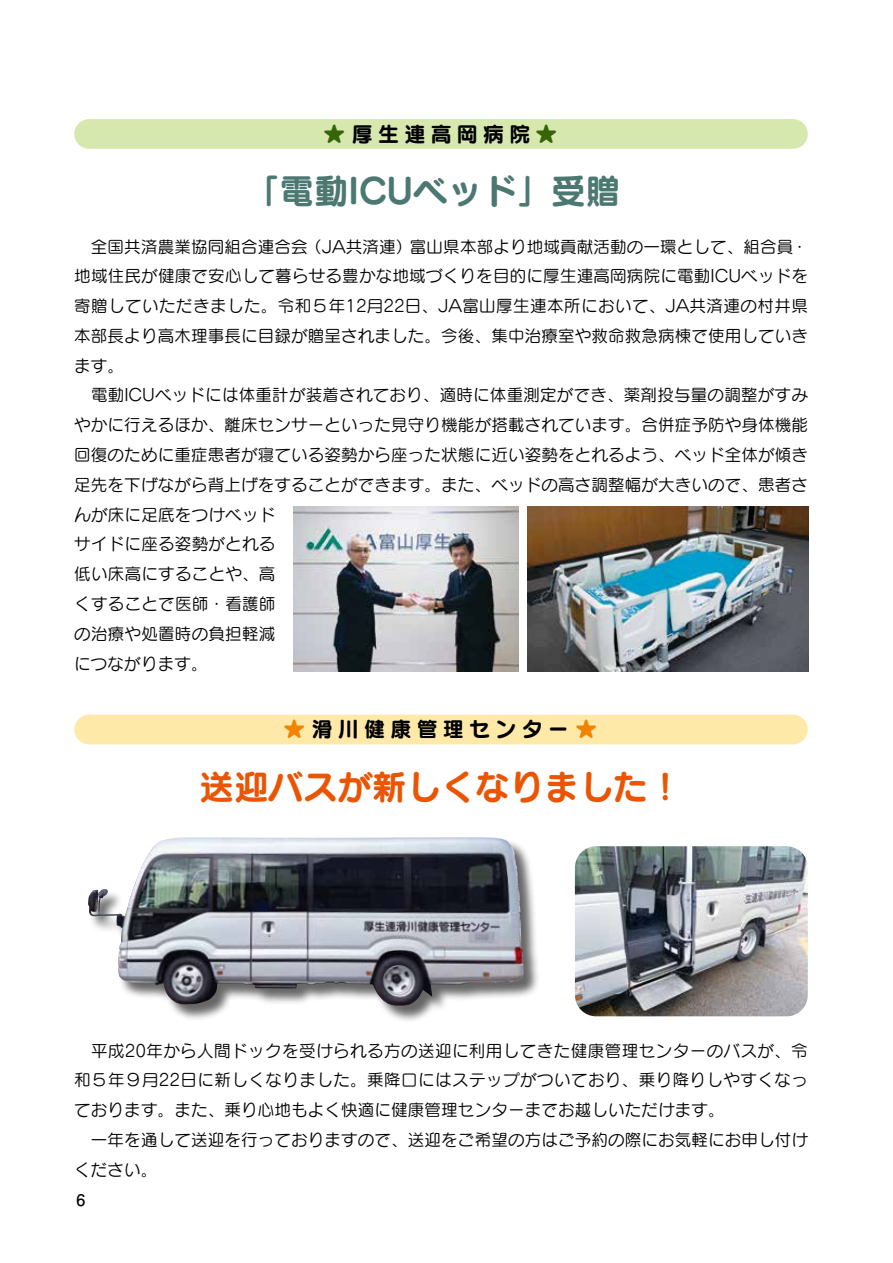
<style>
.page{position:relative;width:893px;height:1263px;background:#fff}
.page>*{position:absolute;margin:0;border:0;box-sizing:border-box;transform-origin:0 0}
.t1{font:34.5px "Seurat Pro B";color:#ea5504}
.t2{font:34.5px "Seurat Pro B";color:#4b7871}
.t3{font:21px "Seurat Pro B";letter-spacing:.25em;color:#000}
.t4{font:16.5px/29.8px "Seurat Pro M";letter-spacing:.01em;color:#000}
.t5{font:700 15.9px "Futo Go B101 Pr 6";color:#000}
.s1{color:#356507}
.s2{color:#f08300}
</style>
<div class="page">
<div style="left:74px;top:715px;width:734px;height:29px;background:#ffe9a9;border-radius:15px"></div>
<div style="left:74px;top:119px;width:734px;height:30px;background:#d7e8af;border-radius:15px"></div>
<img style="left:575px;top:846px;width:233px;height:170px">
<div style="left:89px;top:838px;width:451px;height:185px;background:#000;opacity:.6"></div>
<img style="left:88px;top:837px;width:374px;height:169px">
<img style="left:527px;top:506px;width:281px;height:166px">
<img style="left:293px;top:506px;width:226px;height:166px">
<p class="t3" style="left:324px;top:119px;width:234px"><span class="s1">★</span>厚生連高岡病院<span class="s1">★</span></p>
<h1 class="t2" style="left:245px;top:167px;width:377px">「電動ICUベッド」受贈</h1>
<p class="t4" style="left:74px;top:231px;width:735px">　全国共済農業協同組合連合会（JA共済連）富山県本部より地域貢献活動の一環として、組合員・地域住民が健康で安心して暮らせる豊かな地域づくりを目的に厚生連高岡病院に電動ICUベッドを寄贈していただきました。令和５年12月22日、JA富山厚生連本所において、JA共済連の村井県本部長より高木理事長に目録が贈呈されました。今後、集中治療室や救命救急病棟で使用していきます。<br>　電動ICUベッドには体重計が装着されており、適時に体重測定ができ、薬剤投与量の調整がすみやかに行えるほか、離床センサーといった見守り機能が搭載されています。合併症予防や身体機能回復のために重症患者が寝ている姿勢から座った状態に近い姿勢をとれるよう、ベッド全体が傾き足先を下げながら背上げをすることができます。また、ベッドの高さ調整幅が大きいので、患者さんが床に足底をつけベッド<br>サイドに座る姿勢がとれる<br>低い床高にすることや、高<br>くすることで医師・看護師<br>の治療や処置時の負担軽減<br>につながります。</p>
<p class="t3" style="left:284px;top:715px;width:315px"><span class="s2">★</span>滑川健康管理センター<span class="s2">★</span></p>
<h1 class="t1" style="left:200px;top:763px;width:484px">送迎バスが新しくなりました！</h1>
<p class="t4" style="left:74px;top:1035px;width:735px">　平成20年から人間ドックを受けられる方の送迎に利用してきた健康管理センターのバスが、令和５年９月22日に新しくなりました。乗降口にはステップがついており、乗り降りしやすくなっております。また、乗り心地もよく快適に健康管理センターまでお越しいただけます。<br>　一年を通して送迎を行っておりますので、送迎をご希望の方はご予約の際にお気軽にお申し付けください。</p>
<p class="t5" style="left:77px;top:1187px;width:10px">6</p>
</div>
